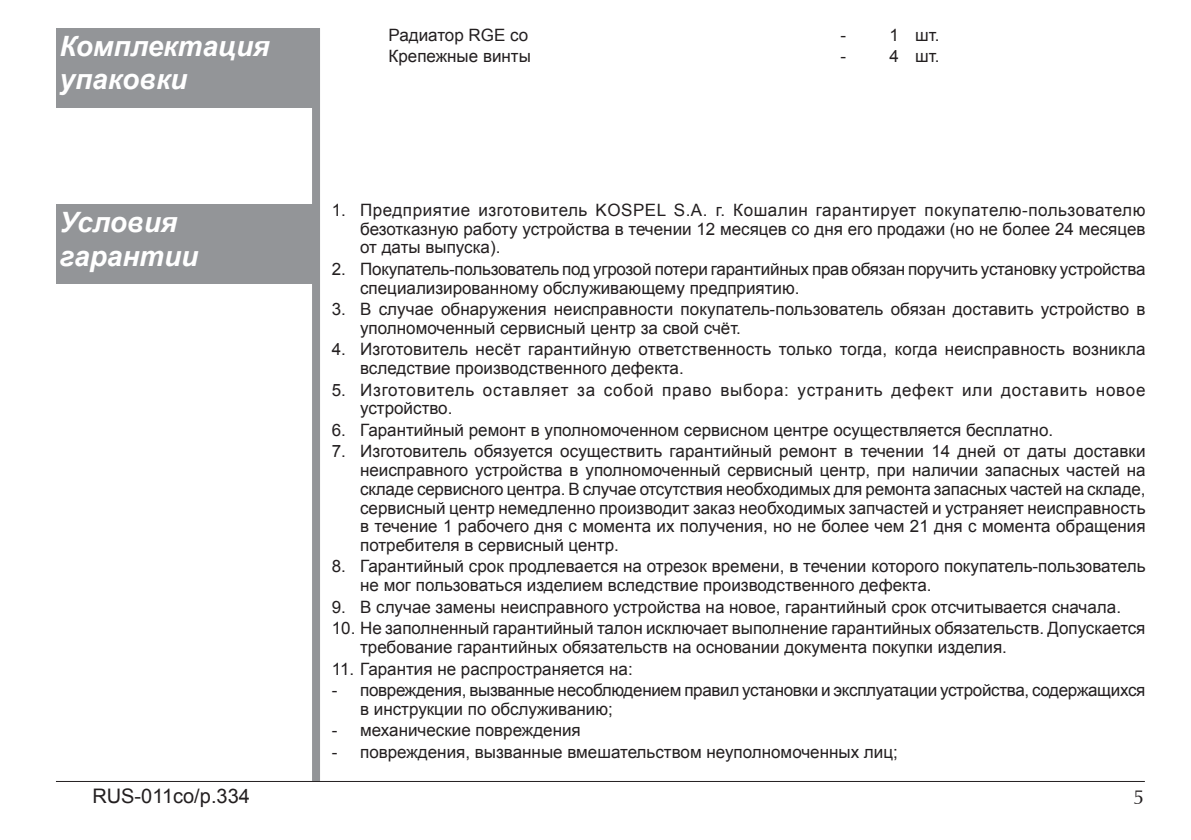
<style>
.page{position:relative;width:1191px;height:840px;background:#fff}
.page>*{position:absolute;margin:0;border:0;box-sizing:border-box;transform-origin:0 0}
.t1{font:italic 700 28px/33.6px "Arial";color:#fff}
.t2{font:20px "Arial";color:#231f20}
.t3{font:20px "Ottawa";color:#231f20}
.t4{font:17px/18.8px "Arial";color:#231f20}
.t5{font:17px/18.8px "Arial";letter-spacing:-.02em;color:#231f20}
.t6{font:17px/18.8px "Arial";letter-spacing:.045em;color:#231f20}
</style>
<div class="page">
<div style="left:312px;top:28px;width:8px;height:752px;background:#939598"></div>
<hr style="left:56px;top:780px;width:1088px;height:1px;background:#231f20">
<div style="left:57px;top:28px;width:263px;height:80px;background:#939598"></div>
<div style="left:57px;top:204px;width:263px;height:79px;background:#939598"></div>
<h1 class="t1" style="left:60px;top:30px;width:212px">Комплектация</h1>
<h1 class="t1" style="left:60px;top:63px;width:129px">упаковки</h1>
<h1 class="t1" style="left:60px;top:206px;width:140px">Условия гарантии</h1>
<p class="t4" style="left:388px;top:25px;width:141px">Радиатор RGE со</p>
<p class="t4" style="left:840px;top:25px;width:7px">-</p>
<p class="t4" style="left:889px;top:25px;width:51px">1 шт.</p>
<p class="t4" style="left:388px;top:47px;width:144px">Крепежные винты</p>
<p class="t4" style="left:840px;top:47px;width:7px">-</p>
<p class="t4" style="left:889px;top:47px;width:51px">4 шт.</p>
<p class="t4" style="left:360px;top:200px;width:787px;text-align:justify;text-indent:-28px">1. Предприятие изготовитель KOSPEL S.A. г. Кошалин гарантирует покупателю-пользователю безотказную работу устройства в течении 12 месяцев со дня его продажи (но не более 24 месяцев от даты выпуска).</p>
<p class="t4" style="left:360px;top:259px;width:787px;text-indent:-28px">2. Покупатель-пользователь под угрозой потери гарантийных прав обязан поручить установку устройства специализированному обслуживающему предприятию.</p>
<p class="t4" style="left:360px;top:300px;width:786px;text-indent:-28px">3. В случае обнаружения неисправности покупатель-пользователь обязан доставить устройство в уполномоченный сервисный центр за свой счёт.</p>
<p class="t4" style="left:360px;top:340px;width:787px;text-indent:-28px">4. Изготовитель несёт гарантийную ответственность только тогда, когда неисправность возникла вследствие производственного дефекта.</p>
<p class="t6" style="left:360px;top:380px;width:787px;text-indent:-28px">5. Изготовитель оставляет за собой право выбора: устранить дефект или доставить новое устройство.</p>
<p class="t4" style="left:332px;top:420px;width:723px">6. Гарантийный ремонт в уполномоченном сервисном центре осуществляется бесплатно.</p>
<p class="t4" style="left:360px;top:442px;width:787px;text-align:justify;text-indent:-28px">7. Изготовитель обязуется осуществить гарантийный ремонт в течении 14 дней от даты доставки неисправного устройства в уполномоченный сервисный центр, при наличии запасных частей на складе сервисного центра. В случае отсутствия необходимых для ремонта запасных частей на складе, сервисный центр немедленно производит заказ необходимых запчастей и устраняет неисправность в течение 1 рабочего дня с момента их получения, но не более чем 21 дня с момента обращения потребителя в сервисный центр.</p>
<p class="t4" style="left:360px;top:557px;width:787px;text-indent:-28px">8. Гарантийный срок продлевается на отрезок времени, в течении которого покупатель-пользователь не мог пользоваться изделием вследствие производственного дефекта.</p>
<p class="t4" style="left:332px;top:597px;width:790px">9. В случае замены неисправного устройства на новое, гарантийный срок отсчитывается сначала.</p>
<p class="t4" style="left:360px;top:618px;width:787px;text-indent:-28px">10. Не заполненный гарантийный талон исключает выполнение гарантийных обязательств. Допускается требование гарантийных обязательств на основании документа покупки изделия.</p>
<p class="t4" style="left:332px;top:659px;width:302px">11. Гарантия не распространяется на:</p>
<p class="t5" style="left:360px;top:680px;width:787px;text-indent:-28px">- повреждения, вызванные несоблюдением правил установки и эксплуатации устройства, содержащихся в инструкции по обслуживанию;</p>
<p class="t4" style="left:332px;top:720px;width:250px">- механические повреждения</p>
<p class="t4" style="left:332px;top:742px;width:567px">- повреждения, вызванные вмешательством неуполномоченных лиц;</p>
<p class="t2" style="left:92px;top:782px;width:159px">RUS-011co/p.334</p>
<p class="t3" style="left:1133px;top:784px;width:13px">5</p>
</div>
